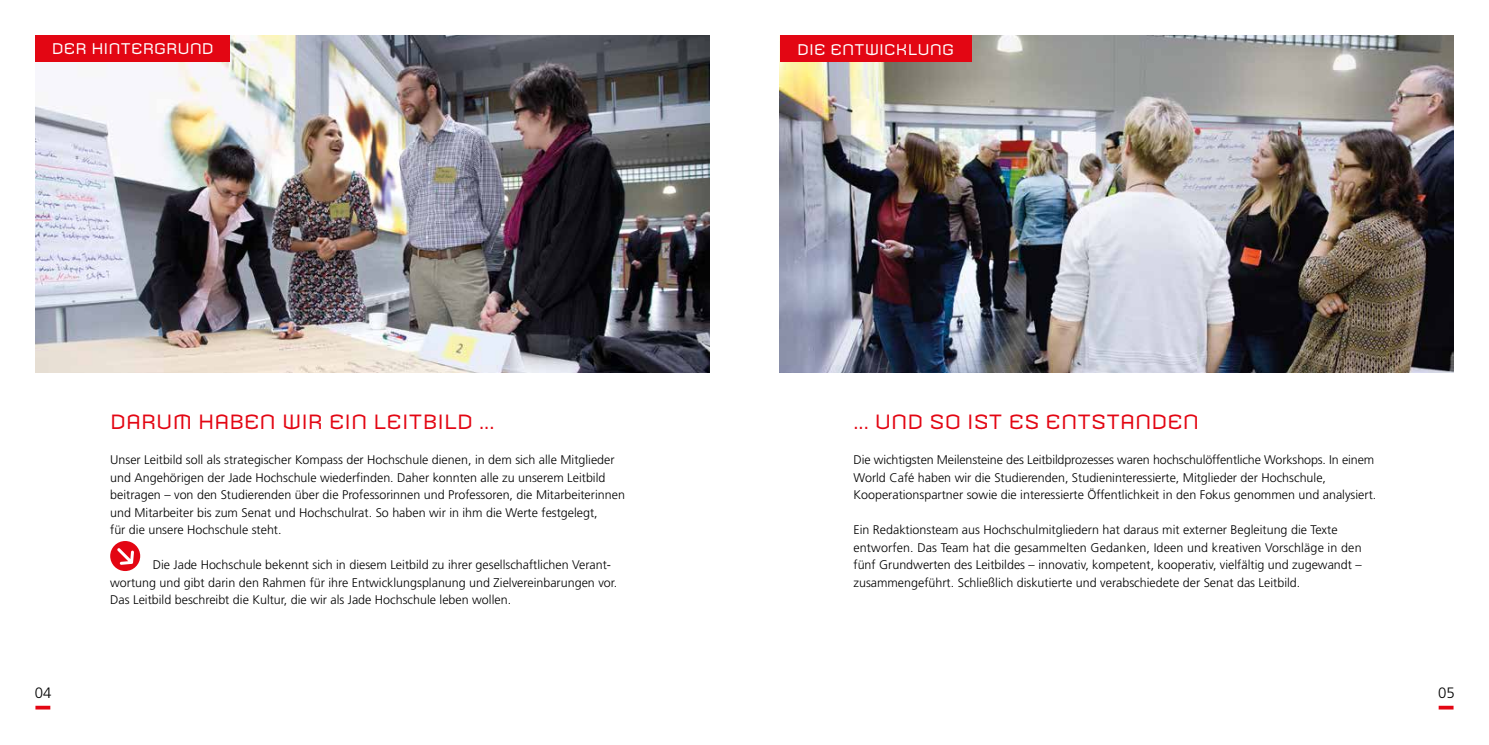
<style>
.page{position:relative;width:1489px;height:745px;background:#fff}
.page>*{position:absolute;margin:0;border:0;box-sizing:border-box;transform-origin:0 0}
.t1{font:20px "Armada";color:#e30613}
.t2{font:15px "Armada";color:#fff}
.t3{font:300 15px "Frutiger LT";color:#000}
.t4{font:300 12.5px/17.5px "Frutiger LT";color:#000}
</style>
<div class="page">
<img style="left:780px;top:35px;width:673px;height:337px">
<img style="left:35px;top:35px;width:674px;height:337px">
<svg style="left:35px;top:705px;width:15px;height:4px"></svg>
<svg style="left:1438px;top:705px;width:15px;height:4px"></svg>
<div style="left:35px;top:35px;width:195px;height:27px;background:#e30613"></div>
<div style="left:780px;top:35px;width:191px;height:27px;background:#e30613"></div>
<svg style="left:110px;top:541px;width:30px;height:29px"></svg>
<p class="t2" style="left:52px;top:40px;width:163px">DER HINTERGRUND</p>
<p class="t2" style="left:797px;top:40px;width:158px">DIE ENTWICKLUNG</p>
<h1 class="t1" style="left:110px;top:409px;width:386px">DARUM HABEN WIR EIN LEITBILD ...</h1>
<p class="t4" style="left:110px;top:451px;width:516px">Unser Leitbild soll als strategischer Kompass der Hochschule dienen, in dem sich alle Mitglieder und Angehörigen der Jade Hochschule wiederfinden. Daher konnten alle zu unserem Leitbild beitragen – von den Studierenden über die Professorinnen und Professoren, die Mitarbeiterinnen und Mitarbeiter bis zum Senat und Hochschulrat. So haben wir in ihm die Werte festgelegt,<br>für die unsere Hochschule steht.</p>
<p class="t4" style="left:110px;top:556px;width:508px;text-indent:43px">Die Jade Hochschule bekennt sich in diesem Leitbild zu ihrer gesellschaftlichen Verant&shy;wortung und gibt darin den Rahmen für ihre Entwicklungsplanung und Zielvereinbarungen vor.<br>Das Leitbild beschreibt die Kultur, die wir als Jade Hochschule leben wollen.</p>
<h1 class="t1" style="left:853px;top:409px;width:347px">... UND SO IST ES ENTSTANDEN</h1>
<p class="t4" style="left:853px;top:451px;width:524px">Die wichtigsten Meilensteine des Leitbildprozesses waren hochschulöffentliche Workshops. In einem<br>World Café haben wir die Studierenden, Studieninteressierte, Mitglieder der Hochschule,<br>Kooperationspartner sowie die interessierte Öffentlichkeit in den Fokus genommen und analysiert.</p>
<p class="t4" style="left:853px;top:521px;width:509px">Ein Redaktionsteam aus Hochschulmitgliedern hat daraus mit externer Begleitung die Texte entworfen. Das Team hat die gesammelten Gedanken, Ideen und kreativen Vorschläge in den fünf Grundwerten des Leitbildes – innovativ, kompetent, kooperativ, vielfältig und zugewandt – zusammengeführt. Schließlich diskutierte und verabschiedete der Senat das Leitbild.</p>
<p class="t3" style="left:35px;top:684px;width:18px">04</p>
<p class="t3" style="left:1437px;top:684px;width:18px">05</p>
</div>
